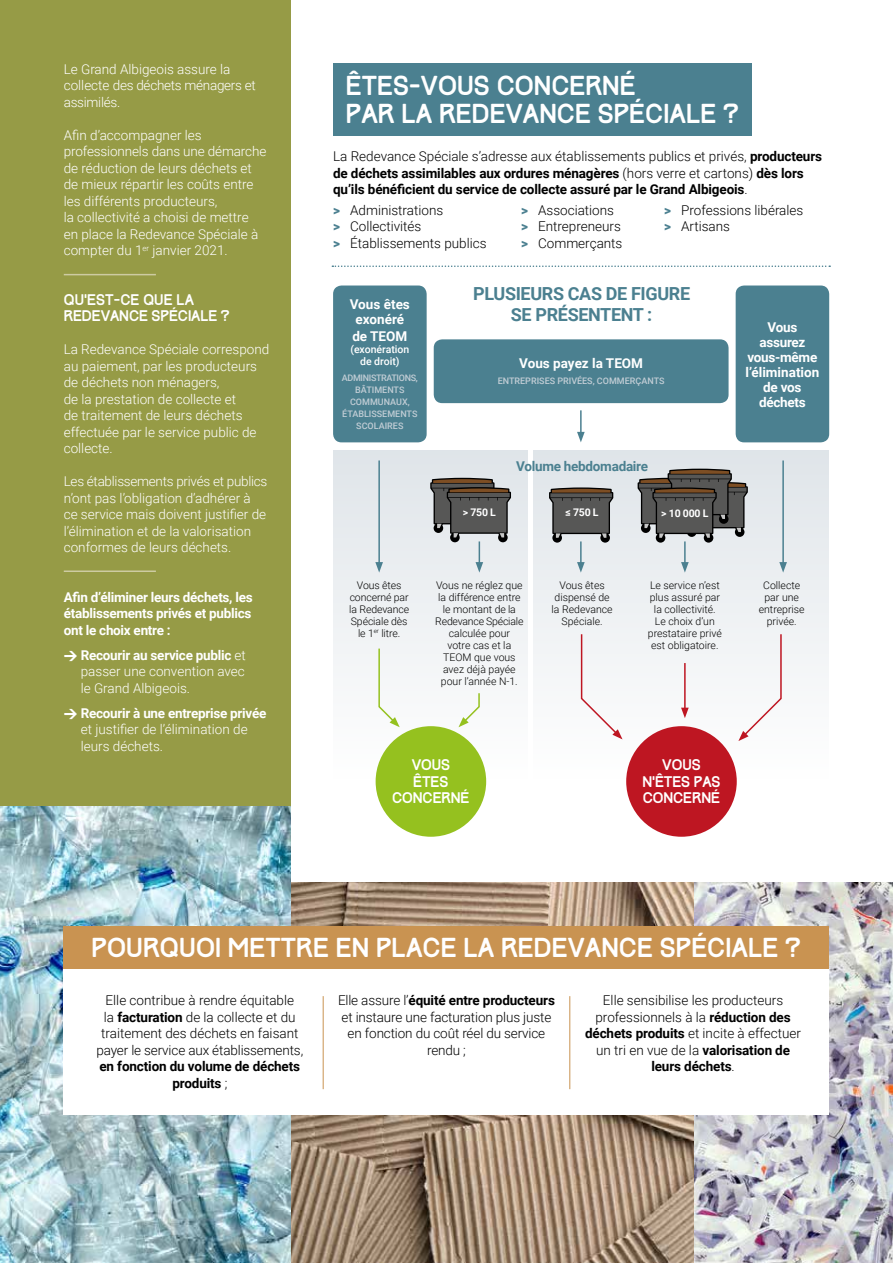
<style>
.page{position:relative;width:893px;height:1263px;background:#fff}
.page>*{position:absolute;margin:0;border:0;box-sizing:border-box;transform-origin:0 0}
.t1{font:24px/28.5px "Track";color:#fff}
.t2{font:700 18px/21px "Roboto";letter-spacing:-.02em;color:#4b8090;text-align:center}
.t3{font:300 13.5px/16.5px "Roboto";color:#fff}
.t4{font:300 13.5px/16.5px "Roboto";color:#000}
.t5{font:700 13.5px/16.5px "Roboto";letter-spacing:-.01em;color:#000}
.t6{font:700 13.5px/15px "Roboto";letter-spacing:-.02em;color:#fff;text-align:justify}
.t7{font:13.5px/16.5px "Track";letter-spacing:-.01em;color:#fff;text-align:center}
.t8{font:700 13.5px/15px "Roboto";color:#fff;text-align:center}
.t9{font:700 13.5px "Roboto";letter-spacing:-.02em;color:#4b8090}
.t10{font:300 10.5px/12px "Roboto";color:#000;text-align:center}
.t11{font:500 10.5px/12px "Roboto";color:#fff;text-align:center}
.t12{font:700 10.5px "Roboto";letter-spacing:-.02em;color:#fff}
.t13{font:500 9px/12px "Roboto";color:#c1cdd5;text-align:center}
.s1{font-family:"DIN";font-weight:900}
.s2{font-weight:700}
.s3{font-weight:300}
.s4{font-weight:900;color:#4b8090}
</style>
<div class="page">
<img style="left:291px;top:882px;width:602px;height:381px">
<div style="left:0;top:0;width:291px;height:806px;background:#969b46"></div>
<img style="left:0;top:806px;width:291px;height:457px">
<div style="left:333px;top:450px;width:195px;height:330px;background:linear-gradient(to bottom,#dfe5e9,#fefefe)"></div>
<div style="left:534px;top:450px;width:295px;height:330px;background:linear-gradient(to bottom,#dfe4e9,#fefefe)"></div>
<div style="left:64px;top:926px;width:765px;height:43px;background:#c99351"></div>
<div style="left:333px;top:64px;width:419px;height:72px;background:#4b8090"></div>
<div style="left:64px;top:969px;width:765px;height:146px;background:#fff"></div>
<div style="left:434px;top:339px;width:295px;height:64px;background:#4b8090;border-radius:9px"></div>
<div style="left:333px;top:285px;width:94px;height:157px;background:#4b8090;border-radius:9px"></div>
<div style="left:736px;top:285px;width:93px;height:157px;background:#4b8090;border-radius:9px"></div>
<hr style="left:323px;top:996px;width:1px;height:93px;background:#c99351">
<hr style="left:569px;top:996px;width:1px;height:93px;background:#c99351">
<hr style="left:64px;top:274px;width:92px;height:1px;background:#cdcba2">
<svg style="left:332px;top:265px;width:498px;height:2px"></svg>
<hr style="left:64px;top:570px;width:92px;height:2px;background:#cdcba2">
<hr style="left:378px;top:460px;width:2px;height:104px;background:#4b8090">
<svg style="left:375px;top:562px;width:8px;height:11px"></svg>
<svg style="left:378px;top:647px;width:22px;height:80px"></svg>
<svg style="left:580px;top:633px;width:42px;height:106px"></svg>
<div style="left:738px;top:633px;width:44px;height:108px;background:#f5f7f8"></div>
<svg style="left:458px;top:692px;width:23px;height:35px"></svg>
<hr style="left:580px;top:541px;width:2px;height:23px;background:#4b8090">
<svg style="left:577px;top:562px;width:8px;height:11px"></svg>
<hr style="left:580px;top:410px;width:2px;height:24px;background:#4b8090">
<svg style="left:577px;top:432px;width:8px;height:10px"></svg>
<hr style="left:684px;top:541px;width:2px;height:23px;background:#4b8090">
<svg style="left:681px;top:562px;width:8px;height:11px"></svg>
<hr style="left:684px;top:663px;width:2px;height:47px;background:#be1622">
<svg style="left:681px;top:708px;width:8px;height:10px"></svg>
<hr style="left:782px;top:460px;width:2px;height:104px;background:#4b8090">
<svg style="left:779px;top:562px;width:8px;height:11px"></svg>
<div style="left:376px;top:726px;width:110px;height:111px;background:#95c11f;border-radius:50%"></div>
<div style="left:626px;top:726px;width:111px;height:111px;background:#be1622;border-radius:50%"></div>
<svg style="left:430px;top:478px;width:81px;height:95px;background:#939392"></svg>
<svg style="left:549px;top:487px;width:64px;height:56px;background:#6b6967"></svg>
<svg style="left:638px;top:469px;width:110px;height:74px;background:#6d6b68"></svg>
<p class="t3" style="left:64px;top:60px;width:194px">Le Grand Albigeois assure la collecte des déchets ménagers et assimilés.</p>
<p class="t3" style="left:64px;top:126px;width:204px">Afin d’accompagner les professionnels dans une démarche de réduction de leurs déchets et de mieux répartir les coûts entre les différents producteurs,<br>la collectivité a choisi de mettre en place la Redevance Spéciale à compter du 1<sup>er</sup> janvier 2021.</p>
<p class="t7" style="left:64px;top:292px;width:168px;text-align:left">QU’EST-CE QUE LA<br>REDEVANCE SPÉCIALE ?</p>
<p class="t3" style="left:64px;top:341px;width:207px">La Redevance Spéciale correspond au paiement, par les producteurs de déchets non ménagers,<br>de la prestation de collecte et<br>de traitement de leurs déchets effectuée par le service public de collecte.</p>
<p class="t3" style="left:64px;top:473px;width:205px">Les établissements privés et publics n’ont pas l’obligation d’adhérer à ce service mais doivent justifier de l’élimination et de la valorisation conformes de leurs déchets.</p>
<p class="t6" style="left:64px;top:588px;width:190px;line-height:16.5px">Afin d’éliminer leurs déchets, les établissements privés et publics ont le choix entre :</p>
<p class="t3" style="left:81px;top:646px;width:166px;text-align:justify;text-indent:-17px"><span class="s1">&gt;</span> <span class="s2">Recourir au service public</span> et passer une convention avec le Grand Albigeois.</p>
<p class="t3" style="left:81px;top:704px;width:187px;text-indent:-17px"><span class="s1">&gt;</span> <span class="s2">Recourir à une entreprise privée </span>et justifier de l’élimination de leurs déchets.</p>
<h1 class="t1" style="left:346px;top:72px;width:395px">ÊTES-VOUS CONCERNÉ<br>PAR LA REDEVANCE SPÉCIALE ?</h1>
<p class="t5" style="left:333px;top:148px;width:491px"><span class="s3">La Redevance Spéciale s’adresse aux établissements publics et privés,</span> producteurs de déchets assimilables aux ordures ménagères <span class="s3">(hors verre et cartons)</span> dès lors qu’ils bénéficient du service de collecte assuré par le Grand Albigeois<span class="s3">.</span></p>
<p class="t4" style="left:333px;top:201px;width:155px"><span class="s4">&gt;</span> Administrations<br><span class="s4">&gt;</span> Collectivités<br><span class="s4">&gt;</span> Établissements publics</p>
<p class="t4" style="left:521px;top:201px;width:103px"><span class="s4">&gt;</span> Associations <span class="s4">&gt;</span> Entrepreneurs <span class="s4">&gt;</span> Commerçants</p>
<p class="t4" style="left:664px;top:201px;width:141px"><span class="s4">&gt;</span> Professions libérales <span class="s4">&gt;</span> Artisans</p>
<h2 class="t2" style="left:473px;top:283px;width:218px">PLUSIEURS CAS DE FIGURE<br>SE PRÉSENTENT :</h2>
<p class="t8" style="left:350px;top:296px;width:62px">Vous êtes exonéré</p>
<p class="t6" style="left:352px;top:328px;width:56px">de TEOM</p>
<p class="t11" style="left:350px;top:342px;width:61px">(exonération de droit)</p>
<p class="t13" style="left:342px;top:371px;width:77px">ADMINISTRATIONS,<br>BÂTIMENTS<br>COMMUNAUX,<br>ÉTABLISSEMENTS<br>SCOLAIRES</p>
<p class="t6" style="left:745px;top:319px;width:75px;text-align:center">Vous assurez vous-même l’élimination de vos déchets</p>
<p class="t8" style="left:519px;top:355px;width:125px">Vous payez la TEOM</p>
<p class="t13" style="left:498px;top:375px;width:168px">ENTREPRISES PRIVÉES, COMMERÇANTS</p>
<p class="t9" style="left:516px;top:456px;width:133px">Volume hebdomadaire</p>
<p class="t12" style="left:463px;top:505px;width:35px">&gt; 750 L</p>
<p class="t12" style="left:566px;top:505px;width:35px">≤ 750 L</p>
<p class="t12" style="left:661px;top:506px;width:49px">&gt; 10 000 L</p>
<p class="t10" style="left:435px;top:578px;width:90px">Vous ne réglez que la différence entre le montant de la<br>Redevance Spéciale calculée pour<br>votre cas et la<br>TEOM que vous avez déjà payée pour l’année N-1.</p>
<p class="t10" style="left:349px;top:578px;width:61px">Vous êtes concerné par la Redevance<br>Spéciale dès le 1<sup>er</sup> litre.</p>
<p class="t10" style="left:552px;top:578px;width:63px">Vous êtes dispensé de la Redevance<br>Spéciale.</p>
<p class="t10" style="left:648px;top:578px;width:75px">Le service n’est plus assuré par la collectivité.<br>Le choix d’un prestataire privé est obligatoire.</p>
<p class="t10" style="left:759px;top:578px;width:47px">Collecte par une entreprise privée.</p>
<p class="t7" style="left:392px;top:757px;width:79px">VOUS<br>ÊTES<br>CONCERNÉ</p>
<p class="t7" style="left:642px;top:757px;width:80px">VOUS<br>N’ÊTES PAS<br>CONCERNÉ</p>
<h1 class="t1" style="left:92px;top:934px;width:711px">POURQUOI METTRE EN PLACE LA REDEVANCE SPÉCIALE ?</h1>
<p class="t4" style="left:96px;top:992px;width:208px;text-align:center">Elle contribue à rendre équitable<br>la <span class="s2">facturation</span> de la collecte et du traitement des déchets en faisant payer le service aux établissements,</p>
<p class="t5" style="left:99px;top:1058px;width:202px;text-align:center">en fonction du volume de déchets produits <span class="s3">;</span></p>
<p class="t4" style="left:338px;top:992px;width:218px;text-align:center">Elle assure l’<span class="s2">équité entre producteurs </span>et instaure une facturation plus juste en fonction du coût réel du service rendu ;</p>
<p class="t4" style="left:585px;top:992px;width:217px;text-align:center">Elle sensibilise les producteurs professionnels à la <span class="s2">réduction des déchets produits</span> et incite à effectuer un tri en vue de la <span class="s2">valorisation de leurs déchets</span>.</p>
</div>
